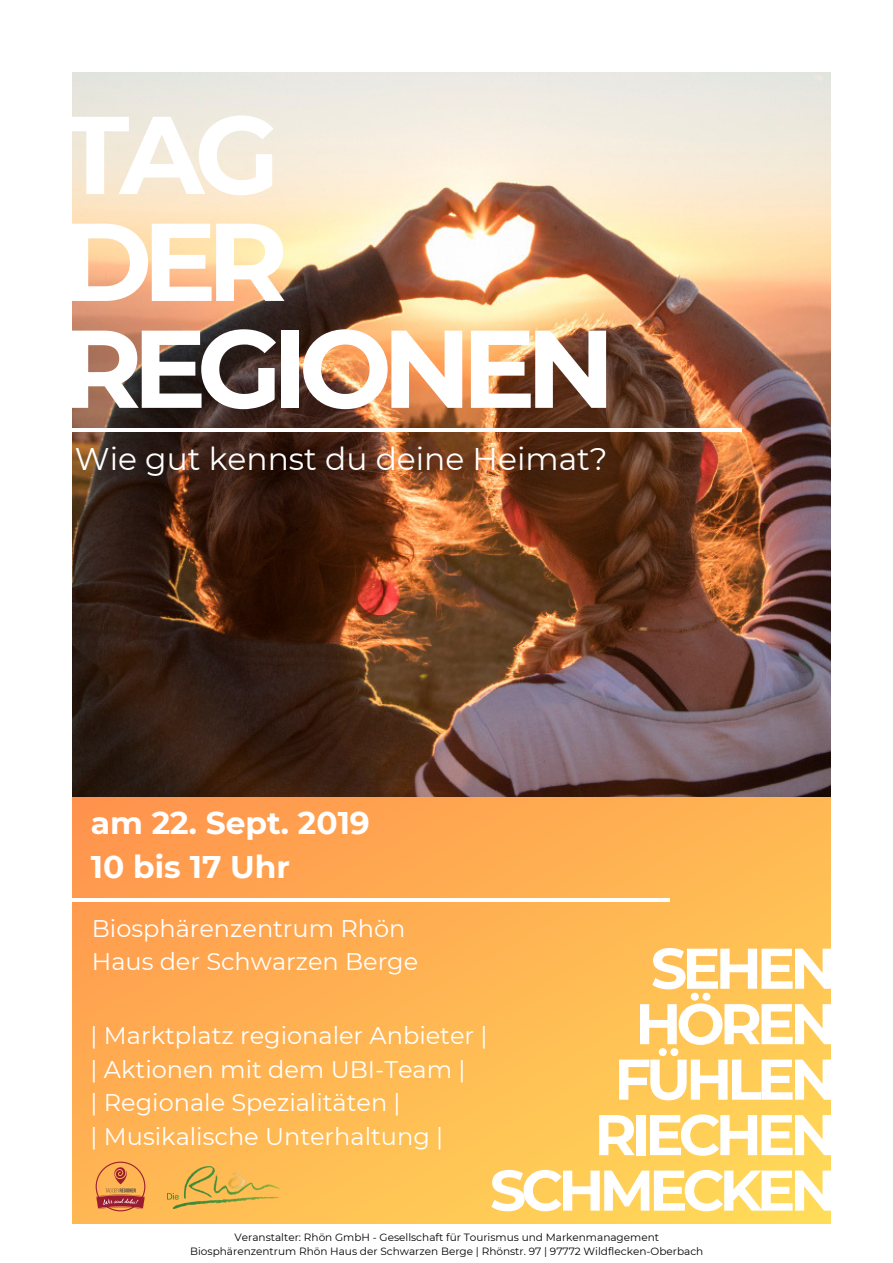
<style>
.page{position:relative;width:893px;height:1263px;background:#fff}
.page>*{position:absolute;margin:0;border:0;box-sizing:border-box;transform-origin:0 0}
.t1{font:700 110.32px/106.9px "Montserrat";letter-spacing:-.09em;color:#fff}
.t2{font:700 57.22px/55.5px "Montserrat";letter-spacing:-.09em;color:#fff;text-align:right}
.t3{font:31.28px "Montserrat";color:#fff}
.t4{font:700 31.28px/43.8px "Montserrat";color:#fff}
.t5{font:24px/33.5px "Montserrat";color:#fff}
.t6{font:10.5px/14.7px "Montserrat";color:#000;text-align:center}
</style>
<div class="page">
<img style="left:72px;top:72px;width:758px;height:725px">
<svg style="left:72px;top:797px;width:758px;height:427px;background:#feb753"></svg>
<hr style="left:61px;top:428px;width:680px;height:4px;background:#fff">
<hr style="left:0;top:898px;width:669px;height:3px;background:#fff">
<img style="left:167px;top:1167px;width:112px;height:42px">
<img style="left:92px;top:1158px;width:58px;height:58px">
<h1 class="t1" style="left:61px;top:101px;width:555px">TAG<br>DER<br>REGIONEN</h1>
<h3 class="t3" style="left:75px;top:440px;width:534px">Wie gut kennst du deine Heimat?</h3>
<h3 class="t4" style="left:91px;top:801px;width:281px">am 22. Sept. 2019<br>10 bis 17 Uhr</h3>
<p class="t5" style="left:92px;top:911px;width:328px">Biosphärenzentrum Rhön<br>Haus der Schwarzen Berge</p>
<h2 class="t2" style="left:490px;top:940px;width:348px">SEHEN<br>HÖREN<br>FÜHLEN<br>RIECHEN<br>SCHMECKEN</h2>
<p class="t5" style="left:91px;top:1019px;width:398px">| Marktplatz regionaler Anbieter | | Aktionen mit dem UBI-Team |<br>| Regionale Spezialitäten |<br>| Musikalische Unterhaltung |</p>
<p class="t6" style="left:190px;top:1229px;width:514px">Veranstalter: Rhön GmbH - Gesellschaft für Tourismus und Markenmanagement<br>Biosphärenzentrum Rhön Haus der Schwarzen Berge | Rhönstr. 97 | 97772 Wildflecken-Oberbach</p>
</div>
